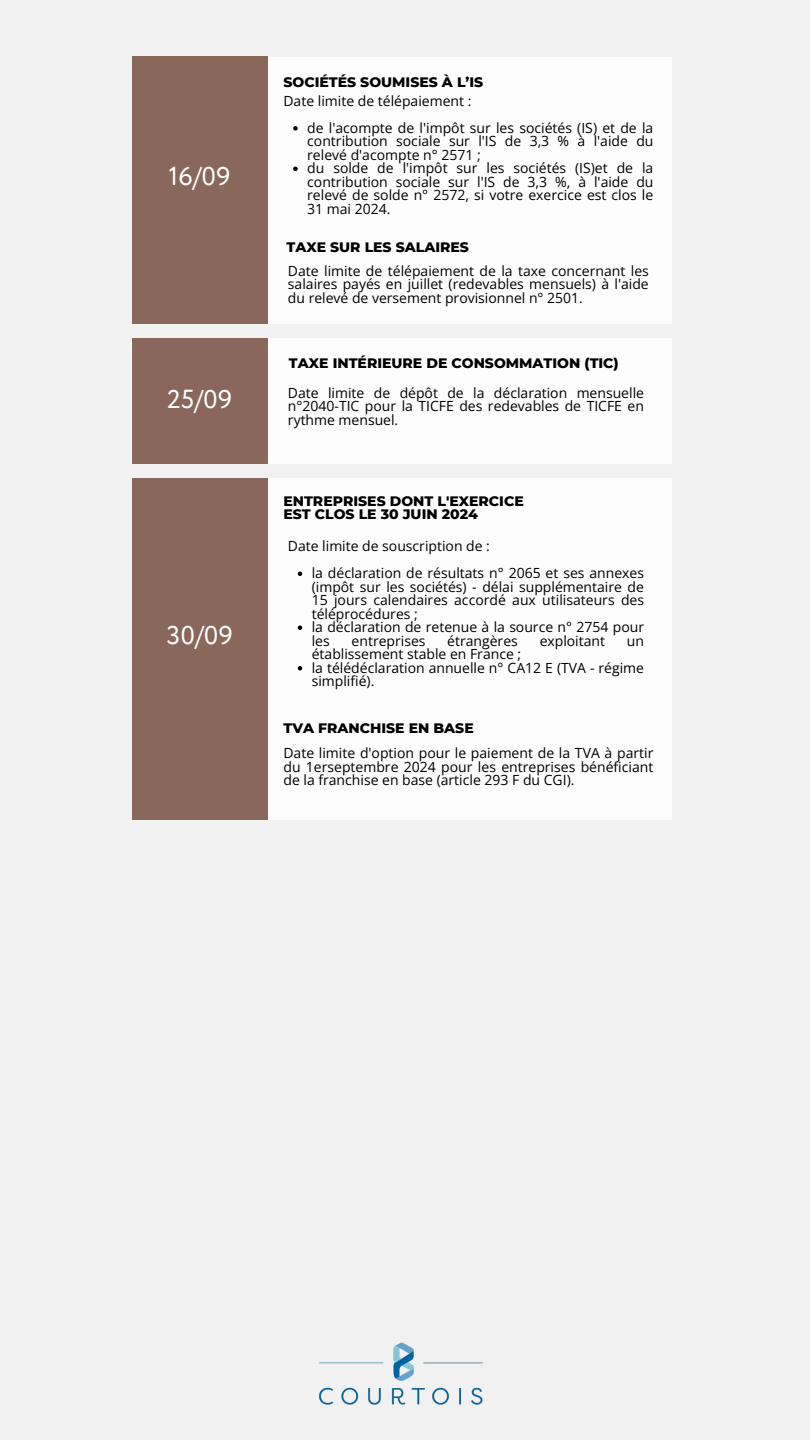
<style>
.page{position:relative;width:810px;height:1440px;background:#f1f1f1}
.page>*{position:absolute;margin:0;border:0;box-sizing:border-box;transform-origin:0 0}
.t1{font:26px "Circe";color:#fff}
.t2{font:14px/13.5px "Open Sans";color:#000;text-align:justify}
.t3{font:800 14px/13.5px "Montserrat";color:#000}
</style>
<div class="page">
<div style="left:132px;top:57px;width:540px;height:266px;background:#fff"></div>
<div style="left:132px;top:339px;width:540px;height:125px;background:#fff"></div>
<div style="left:132px;top:479px;width:540px;height:341px;background:#fff"></div>
<div style="left:132px;top:57px;width:135px;height:266px;background:#89685b"></div>
<div style="left:132px;top:339px;width:135px;height:125px;background:#89685b"></div>
<div style="left:132px;top:479px;width:135px;height:341px;background:#89685b"></div>
<svg style="left:298px;top:571px;width:4px;height:5px"></svg>
<svg style="left:298px;top:625px;width:4px;height:5px"></svg>
<svg style="left:298px;top:666px;width:4px;height:4px"></svg>
<svg style="left:293px;top:126px;width:5px;height:5px"></svg>
<svg style="left:293px;top:167px;width:5px;height:4px"></svg>
<img style="left:319px;top:1342px;width:164px;height:63px">
<p class="t1" style="left:169px;top:158px;width:63px">16/09</p>
<h1 class="t1" style="left:167px;top:382px;width:66px">25/09</h1>
<h2 class="t1" style="left:167px;top:617px;width:68px">30/09</h2>
<p class="t3" style="left:283px;top:76px;width:201px">SOCIÉTÉS SOUMISES À L’IS</p>
<p class="t2" style="left:283px;top:94px;width:190px">Date limite de télépaiement :</p>
<p class="t2" style="left:307px;top:121px;width:348px">de l'acompte de l'impôt sur les sociétés (IS) et de la contribution sociale sur l'IS de 3,3 % à l'aide du relevé d'acompte n° 2571 ;</p>
<p class="t2" style="left:307px;top:161px;width:348px">du solde de l'impôt sur les sociétés (IS)et de la contribution sociale sur l'IS de 3,3 %, à l'aide du relevé de solde n° 2572, si votre exercice est clos le 31 mai 2024.</p>
<h2 class="t3" style="left:286px;top:240px;width:184px">TAXE SUR LES SALAIRES</h2>
<p class="t2" style="left:288px;top:263px;width:362px">Date limite de télépaiement de la taxe concernant les salaires payés en juillet (redevables mensuels) à l'aide du relevé de versement provisionnel n° 2501.</p>
<p class="t3" style="left:289px;top:357px;width:331px">TAXE INTÉRIEURE DE CONSOMMATION (TIC)</p>
<h1 class="t2" style="left:288px;top:386px;width:358px">Date limite de dépôt de la déclaration mensuelle n°2040-TIC pour la TICFE des redevables de TICFE en rythme mensuel.</h1>
<h1 class="t3" style="left:283px;top:494px;width:242px">ENTREPRISES DONT L'EXERCICE<br>EST CLOS LE 30 JUIN 2024</h1>
<h2 class="t2" style="left:288px;top:539px;width:203px">Date limite de souscription de :</h2>
<p class="t2" style="left:312px;top:566px;width:334px">la déclaration de résultats n° 2065 et ses annexes (impôt sur les sociétés) - délai supplémentaire de 15 jours calendaires accordé aux utilisateurs des téléprocédures ;</p>
<p class="t2" style="left:312px;top:620px;width:334px">la déclaration de retenue à la source n° 2754 pour les</p>
<p class="t2" style="left:352px;top:634px;width:75px">entreprises</p>
<p class="t2" style="left:447px;top:634px;width:72px">étrangères</p>
<p class="t2" style="left:540px;top:634px;width:67px">exploitant</p>
<p class="t2" style="left:627px;top:634px;width:19px">un</p>
<p class="t2" style="left:312px;top:647px;width:211px">établissement stable en France ;</p>
<p class="t2" style="left:312px;top:661px;width:334px">la télédéclaration annuelle n° CA12 E (TVA - régime simplifié).</p>
<h2 class="t3" style="left:283px;top:721px;width:192px">TVA FRANCHISE EN BASE</h2>
<h2 class="t2" style="left:283px;top:746px;width:371px">Date limite d'option pour le paiement de la TVA à partir du 1erseptembre 2024 pour les entreprises bénéficiant de la franchise en base (article 293 F du CGI).</h2>
</div>
